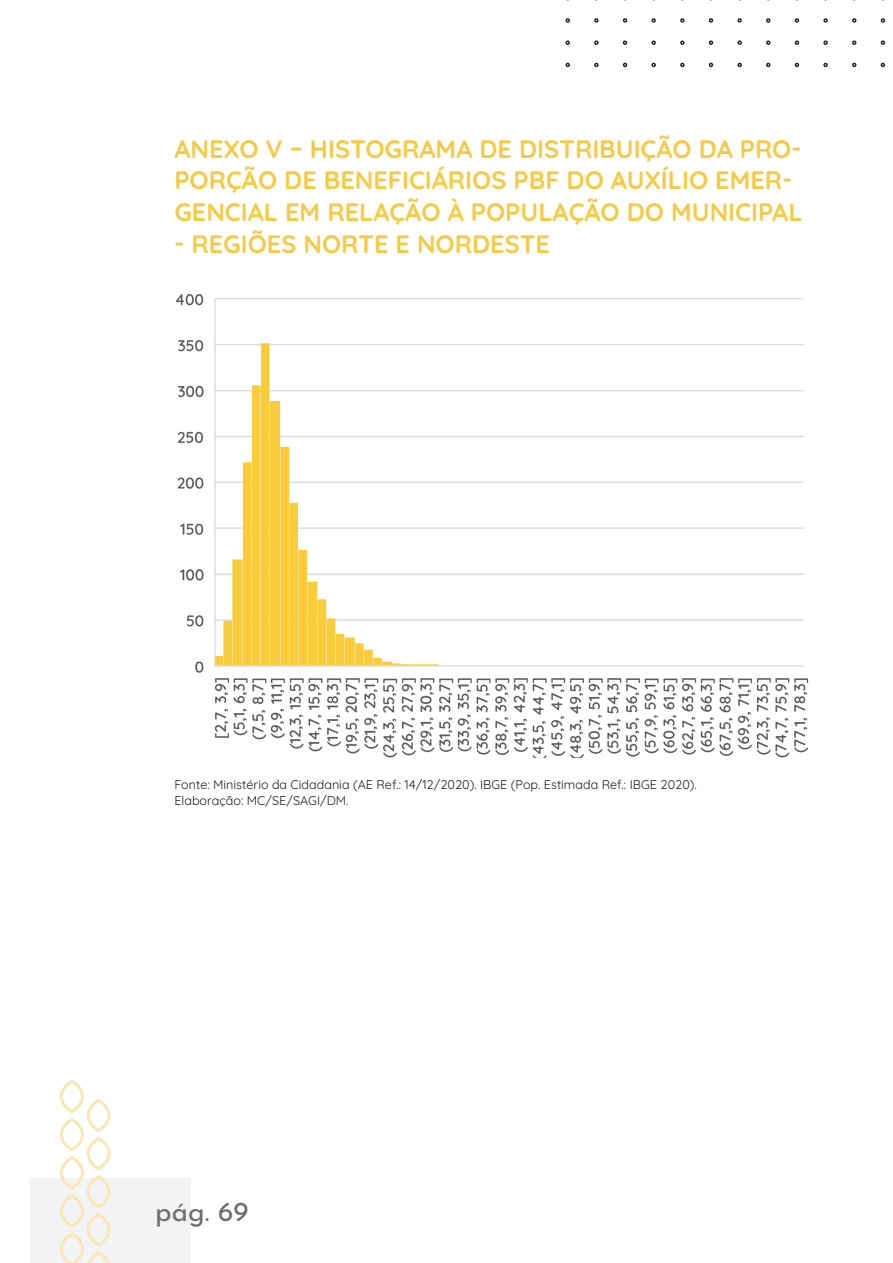
<style>
.page{position:relative;width:893px;height:1263px;background:#fff}
.page>*{position:absolute;margin:0;border:0;box-sizing:border-box;transform-origin:0 0}
.t1{font:27.9px "Josefin Sans";color:#6c6d70}
.Subtítulo{font:700 25.2px/31.5px "Quicksand";color:#f7ca45}
.Fonte{font:12.6px/15.8px "Quicksand";color:#231f20}
</style>
<div class="page">
<div style="left:30px;top:1178px;width:161px;height:85px;background:#f2f3f4"></div>
<svg style="left:59px;top:1080px;width:52px;height:183px"></svg>
<svg style="left:881px;top:18px;width:4px;height:5px"></svg>
<svg style="left:881px;top:41px;width:4px;height:4px"></svg>
<svg style="left:881px;top:63px;width:4px;height:4px"></svg>
<svg style="left:852px;top:18px;width:4px;height:5px"></svg>
<svg style="left:852px;top:41px;width:4px;height:4px"></svg>
<svg style="left:852px;top:63px;width:4px;height:4px"></svg>
<svg style="left:823px;top:18px;width:5px;height:5px"></svg>
<svg style="left:823px;top:41px;width:5px;height:4px"></svg>
<svg style="left:823px;top:63px;width:5px;height:4px"></svg>
<svg style="left:795px;top:18px;width:4px;height:5px"></svg>
<svg style="left:795px;top:41px;width:4px;height:4px"></svg>
<svg style="left:795px;top:63px;width:4px;height:4px"></svg>
<svg style="left:766px;top:18px;width:4px;height:5px"></svg>
<svg style="left:766px;top:41px;width:4px;height:4px"></svg>
<svg style="left:766px;top:63px;width:4px;height:4px"></svg>
<svg style="left:737px;top:18px;width:5px;height:5px"></svg>
<svg style="left:737px;top:41px;width:5px;height:4px"></svg>
<svg style="left:737px;top:63px;width:5px;height:4px"></svg>
<svg style="left:709px;top:18px;width:4px;height:5px"></svg>
<svg style="left:709px;top:41px;width:4px;height:4px"></svg>
<svg style="left:709px;top:63px;width:4px;height:4px"></svg>
<svg style="left:680px;top:18px;width:4px;height:5px"></svg>
<svg style="left:680px;top:41px;width:4px;height:4px"></svg>
<svg style="left:680px;top:63px;width:4px;height:4px"></svg>
<svg style="left:651px;top:18px;width:5px;height:5px"></svg>
<svg style="left:651px;top:41px;width:5px;height:4px"></svg>
<svg style="left:651px;top:63px;width:5px;height:4px"></svg>
<svg style="left:623px;top:18px;width:4px;height:5px"></svg>
<svg style="left:623px;top:41px;width:4px;height:4px"></svg>
<svg style="left:623px;top:63px;width:4px;height:4px"></svg>
<svg style="left:594px;top:18px;width:5px;height:5px"></svg>
<svg style="left:594px;top:41px;width:5px;height:4px"></svg>
<svg style="left:594px;top:63px;width:5px;height:4px"></svg>
<svg style="left:566px;top:18px;width:4px;height:5px"></svg>
<svg style="left:566px;top:41px;width:4px;height:4px"></svg>
<svg style="left:566px;top:63px;width:4px;height:4px"></svg>
<img style="left:175px;top:294px;width:634px;height:464px">
<p class="Subtítulo" style="left:174px;top:131px;width:630px">ANEXO V – HISTOGRAMA DE DISTRIBUIÇÃO DA PRO-<br>PORÇÃO DE BENEFICIÁRIOS PBF DO AUXÍLIO EMER-<br>GENCIAL EM RELAÇÃO À POPULAÇÃO DO MUNICIPAL</p>
<p class="Subtítulo" style="left:174px;top:225px;width:377px">- REGIÕES NORTE E NORDESTE</p>
<p class="Fonte" style="left:174px;top:776px;width:524px">Fonte: Ministério da Cidadania (AE Ref.: 14/12/2020). IBGE (Pop. Estimada Ref.: IBGE 2020).<br>Elaboração: MC/SE/SAGI/DM.</p>
<p class="t1" style="left:155px;top:1190px;width:95px">pág. 69</p>
</div>
